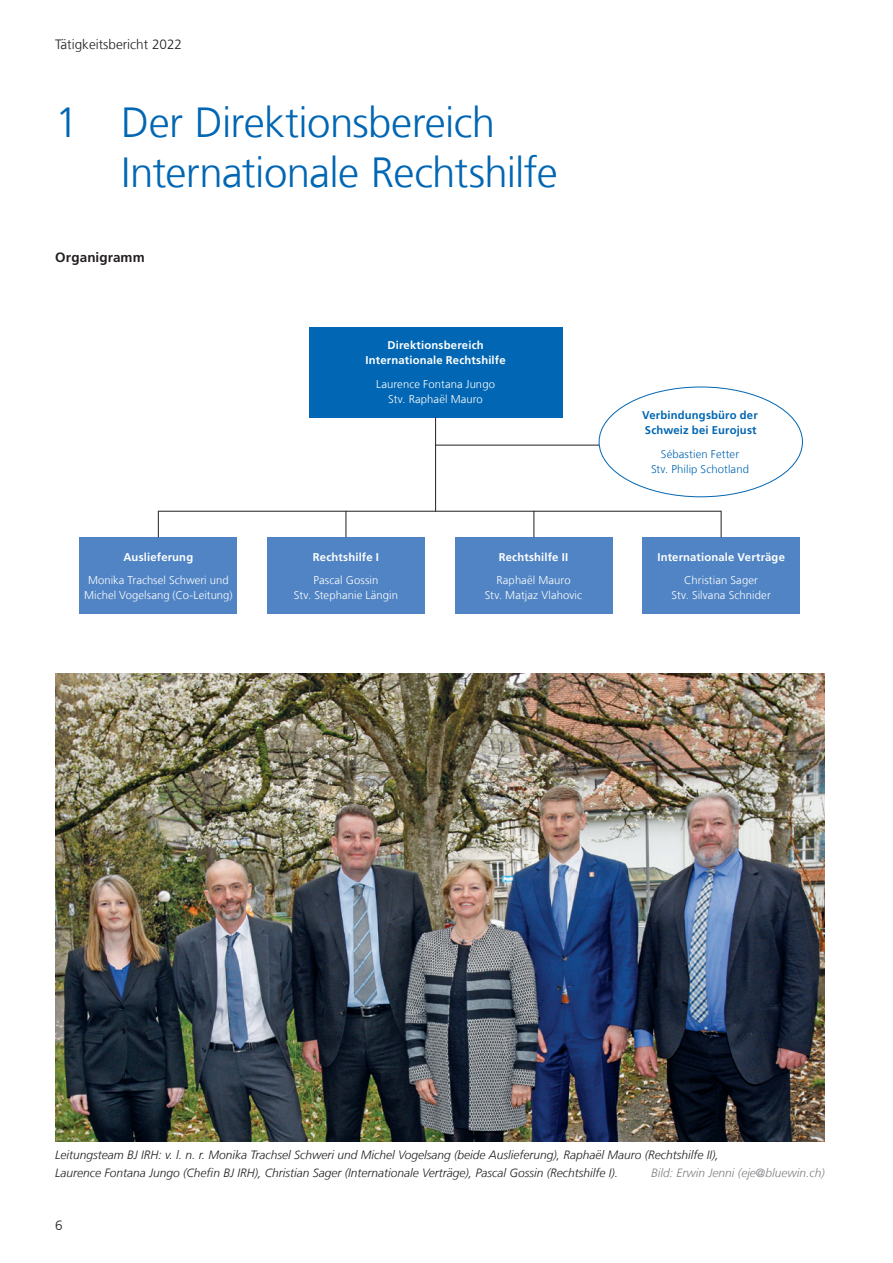
<style>
.page{position:relative;width:893px;height:1263px;background:#fff}
.page>*{position:absolute;margin:0;border:0;box-sizing:border-box;transform-origin:0 0}
._1_Titel_neu__über_2{font:300 42px/49.5px "Frutiger LT Com";letter-spacing:-.015em;color:#0166b3}
.t1{font:300 13.5px "Frutiger LT Com";color:#231f20}
.t2{font:700 13.5px "Frutiger LT Com";letter-spacing:.005em;color:#231f20}
.Legende{font:italic 300 12px/17.5px "Frutiger LT Com";color:#231f20}
.Legende-2{font:italic 300 12px "Frutiger LT Com";color:#808285}
.Organigramm{font:300 11.25px/15px "Frutiger LT Com";letter-spacing:.005em;color:#fff;text-align:center}
.Organigramm-2{font:700 11.25px/15px "Frutiger LT Com";letter-spacing:.015em;color:#fff;text-align:center}
.Organigramm-3{font:700 11.25px/15px "Frutiger LT Com";letter-spacing:.015em;color:#0166b3}
.Organigramm-4{font:300 11.25px "Frutiger LT Com";letter-spacing:.01em;color:#0166b3}
</style>
<div class="page">
<div style="left:309px;top:327px;width:253px;height:90px;background:#0166b3"></div>
<div style="left:80px;top:537px;width:157px;height:77px;background:#5084c4"></div>
<div style="left:267px;top:537px;width:158px;height:77px;background:#5084c4"></div>
<div style="left:455px;top:537px;width:157px;height:77px;background:#5084c4"></div>
<div style="left:642px;top:537px;width:158px;height:77px;background:#5084c4"></div>
<hr style="left:435px;top:417px;width:1px;height:95px;background:#231f20">
<hr style="left:158px;top:511px;width:563px;height:1px;background:#231f20">
<hr style="left:435px;top:445px;width:164px;height:1px;background:#231f20">
<svg style="left:158px;top:511px;width:1px;height:26px"></svg>
<svg style="left:346px;top:511px;width:1px;height:26px"></svg>
<svg style="left:533px;top:511px;width:1px;height:26px"></svg>
<svg style="left:721px;top:511px;width:1px;height:26px"></svg>
<img style="left:55px;top:674px;width:770px;height:467px">
<p class="t1" style="left:55px;top:36px;width:128px">Tätigkeitsbericht 2022</p>
<p class="_1_Titel_neu__über_2" style="left:121px;top:98px;width:438px;text-indent:-66px">1 Der Direktionsbereich<br>Internationale Rechtshilfe</p>
<p class="t2" style="left:55px;top:249px;width:91px">Organigramm</p>
<p class="Organigramm-2" style="left:123px;top:549px;width:71px">Auslieferung</p>
<p class="Organigramm" style="left:84px;top:573px;width:150px">Monika Trachsel Schweri und<br>Michel Vogelsang (Co-Leitung)</p>
<p class="Organigramm-2" style="left:366px;top:338px;width:141px">Direktionsbereich<br>Internationale Rechtshilfe</p>
<p class="Organigramm" style="left:376px;top:377px;width:120px">Laurence Fontana Jungo<br>Stv. Raphaël Mauro</p>
<p class="Organigramm-2" style="left:313px;top:549px;width:68px">Rechtshilfe I</p>
<p class="Organigramm" style="left:294px;top:573px;width:106px">Pascal Gossin<br>Stv. Stephanie Längin</p>
<p class="Organigramm-2" style="left:499px;top:549px;width:71px">Rechtshilfe II</p>
<p class="Organigramm" style="left:485px;top:573px;width:99px">Raphaël Mauro<br>Stv. Matjaz Vlahovic</p>
<p class="Organigramm-3" style="left:642px;top:408px;width:117px">Verbindungsbüro der<br>Schweiz bei Eurojust</p>
<p class="Organigramm-4" style="left:661px;top:447px;width:80px">Sébastien Fetter</p>
<p class="Organigramm-4" style="left:651px;top:462px;width:99px">Stv. Philip Schotland</p>
<p class="Organigramm-2" style="left:657px;top:549px;width:129px">Internationale Verträge</p>
<p class="Organigramm" style="left:671px;top:573px;width:101px">Christian Sager<br>Stv. Silvana Schnider</p>
<p class="Legende" style="left:55px;top:1146px;width:665px">Leitungsteam BJ IRH: v. l. n. r. Monika Trachsel Schweri und Michel Vogelsang (beide Auslieferung), Raphaël Mauro (Rechtshilfe II),<br>Laurence Fontana Jungo (Chefin BJ IRH), Christian Sager (Internationale Verträge), Pascal Gossin (Rechtshilfe I).</p>
<p class="Legende-2" style="left:651px;top:1166px;width:175px">Bild: Erwin Jenni (eje@bluewin.ch)</p>
<p class="t1" style="left:55px;top:1217px;width:9px">6</p>
</div>
